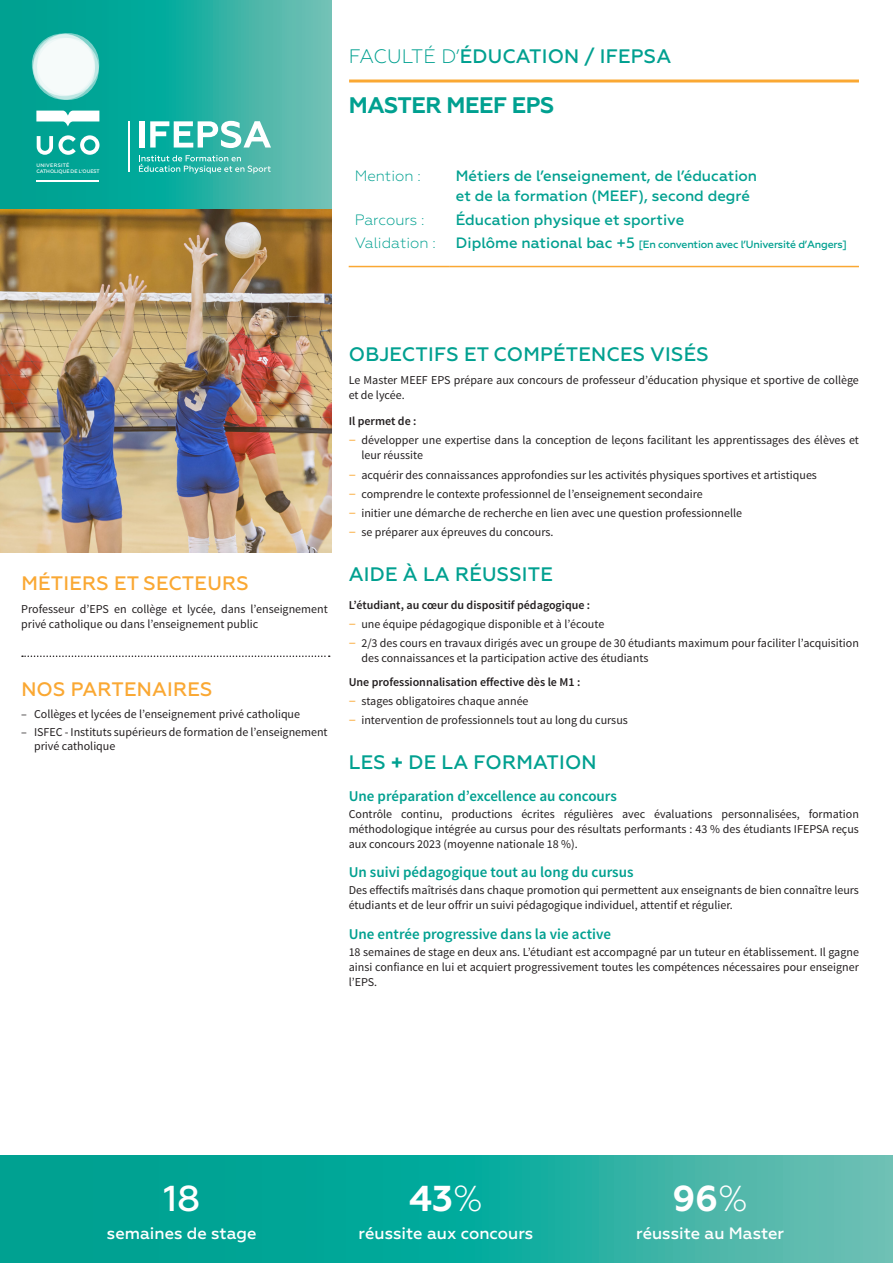
<style>
.page{position:relative;width:893px;height:1263px;background:#fff}
.page>*{position:absolute;margin:0;border:0;box-sizing:border-box;transform-origin:0 0}
.chiffres_clés{font:700 36px "Geometria";color:#fff}
.chiffres_clés-2{font:500 36px "Geometria";color:#fff}
.Titre_de_la_formation{font:700 22.5px "Geometria";letter-spacing:-.02em;color:#00a090}
.Titre_général_1{font:500 19.5px "Geometria";letter-spacing:.01em;color:#00a090}
.Titre_général_1-2{font:500 19.5px "Geometria";letter-spacing:.01em;color:#faa833}
.Faculté{font:500 19.5px "Geometria";letter-spacing:.01em;color:#00a090}
.chiffres_clés_précisions{font:500 16.5px "Geometria";color:#fff}
.chapo_texte_courant{font:600 15px "Source Sans Pro";color:#00a090}
.tableau_specificites_col_droite{font:500 15px/19.5px "Geometria";color:#00a090}
.tableau_specificites_col_gauche{font:300 15px "Geometria";color:#00a090}
.texte_courant{font:12px/15px "Source Sans Pro";color:#231f20}
.chapo_liste_texte_courant{font:600 12px "Source Sans Pro";color:#231f20}
.tableau_specificites_col_droite-2{font:500 10.5px "Geometria";letter-spacing:-.02em;color:#00a090}
.t1{font:500 4.95px/6.6px "Geometria";color:#fff}
.s1{font-weight:300}
.s2{font-size:15px}
.s3{font-size:15px;color:#faa833}
.s4{font-weight:700}
</style>
<div class="page">
<svg style="left:0;top:1155px;width:893px;height:108px;background:#1dac9e"></svg>
<hr style="left:349px;top:80px;width:510px;height:3px;background:#faa833">
<svg style="left:0;top:0;width:332px;height:209px;background:#24aea0"></svg>
<img style="left:0;top:209px;width:332px;height:343px">
<hr style="left:349px;top:266px;width:101px;height:1px;background:#faa833">
<hr style="left:450px;top:266px;width:409px;height:1px;background:#faa833">
<div style="left:139px;top:121px;width:5px;height:27px;background:#fff"></div>
<svg style="left:150px;top:121px;width:121px;height:27px"></svg>
<svg style="left:139px;top:155px;width:132px;height:19px;background:#4cbeb3"></svg>
<hr style="left:128px;top:121px;width:2px;height:51px;background:#fff">
<hr style="left:37px;top:180px;width:62px;height:1px;background:#fff">
<svg style="left:37px;top:136px;width:16px;height:19px"></svg>
<svg style="left:59px;top:135px;width:40px;height:20px"></svg>
<svg style="left:37px;top:33px;width:62px;height:62px"></svg>
<svg style="left:33px;top:38px;width:62px;height:62px"></svg>
<svg style="left:33px;top:34px;width:62px;height:62px"></svg>
<svg style="left:37px;top:38px;width:62px;height:62px;fill:#f6fbfa"></svg>
<svg style="left:36px;top:111px;width:63px;height:16px"></svg>
<svg style="left:22px;top:655px;width:308px;height:2px"></svg>
<p class="t1" style="left:37px;top:161px;width:64px">UNIVERSITÉ<br>CATHOLIQUE DE L’OUEST</p>
<p class="t1" style="left:36px;top:162px;width:65px">UNIVERSITÉ<br>CATHOLIQUE DE L’OUEST</p>
<p class="Faculté" style="left:349px;top:45px;width:324px"><span class="s1">FACULTÉ D’</span>ÉDUCATION / IFEPSA</p>
<p class="Titre_de_la_formation" style="left:349px;top:92px;width:207px">MASTER MEEF EPS</p>
<p class="tableau_specificites_col_gauche" style="left:355px;top:167px;width:68px">Mention :</p>
<p class="tableau_specificites_col_droite" style="left:456px;top:166px;width:303px">Métiers de l’enseignement, de l’éducation et de la formation (MEEF), second degré</p>
<p class="tableau_specificites_col_gauche" style="left:355px;top:211px;width:71px">Parcours :</p>
<p class="tableau_specificites_col_droite" style="left:456px;top:210px;width:230px">Éducation physique et sportive</p>
<p class="tableau_specificites_col_gauche" style="left:355px;top:234px;width:83px">Validation :</p>
<p class="tableau_specificites_col_droite-2" style="left:456px;top:238px;width:392px"><span class="s2">Diplôme national bac +5</span> [En convention avec l’Université d’Angers]</p>
<p class="Titre_général_1-2" style="left:21px;top:571px;width:229px">MÉTIERS ET SECTEURS</p>
<p class="texte_courant" style="left:21px;top:602px;width:308px">Professeur d’EPS en collège et lycée, dans l’enseignement privé catholique ou dans l’enseignement public</p>
<p class="Titre_général_1-2" style="left:21px;top:678px;width:193px">NOS PARTENAIRES</p>
<p class="texte_courant" style="left:21px;top:707px;width:280px">– Collèges et lycées de l’enseignement privé catholique</p>
<p class="texte_courant" style="left:34px;top:725px;width:295px;line-height:13.5px;text-indent:-13px">– ISFEC - Instituts supérieurs de formation de l’enseignement privé catholique</p>
<p class="Titre_général_1" style="left:349px;top:343px;width:361px">OBJECTIFS ET COMPÉTENCES VISÉS</p>
<p class="texte_courant" style="left:349px;top:373px;width:512px">Le Master MEEF EPS prépare aux concours de professeur d’éducation physique et sportive de collège et de lycée.</p>
<p class="chapo_liste_texte_courant" style="left:349px;top:413px;width:69px">Il permet de :</p>
<p class="texte_courant" style="left:361px;top:433px;width:499px;text-indent:-13px"><span class="s3">–</span> développer une expertise dans la conception de leçons facilitant les apprentissages des élèves et leur réussite</p>
<p class="texte_courant" style="left:349px;top:467px;width:470px"><span class="s3">–</span> acquérir des connaissances approfondies sur les activités physiques sportives et artistiques</p>
<p class="texte_courant" style="left:349px;top:486px;width:356px"><span class="s3">–</span> comprendre le contexte professionnel de l’enseignement secondaire</p>
<p class="texte_courant" style="left:349px;top:506px;width:395px"><span class="s3">–</span> initier une démarche de recherche en lien avec une question professionnelle</p>
<p class="texte_courant" style="left:349px;top:525px;width:206px"><span class="s3">–</span> se préparer aux épreuves du concours.</p>
<p class="Titre_général_1" style="left:349px;top:563px;width:206px">AIDE À LA RÉUSSITE</p>
<p class="chapo_liste_texte_courant" style="left:349px;top:597px;width:243px">L’étudiant, au cœur du dispositif pédagogique :</p>
<p class="texte_courant" style="left:349px;top:617px;width:257px"><span class="s3">–</span> une équipe pédagogique disponible et à l’écoute</p>
<p class="texte_courant" style="left:361px;top:636px;width:499px;text-indent:-13px"><span class="s3">–</span> 2/3 des cours en travaux dirigés avec un groupe de 30 étudiants maximum pour faciliter l’acquisition des connaissances et la participation active des étudiants</p>
<p class="chapo_liste_texte_courant" style="left:349px;top:674px;width:233px">Une professionnalisation effective dès le M1 :</p>
<p class="texte_courant" style="left:349px;top:694px;width:181px"><span class="s3">–</span> stages obligatoires chaque année</p>
<p class="texte_courant" style="left:349px;top:713px;width:281px"><span class="s3">–</span> intervention de professionnels tout au long du cursus</p>
<p class="Titre_général_1" style="left:349px;top:751px;width:249px">LES <span class="s4">+</span> DE LA FORMATION</p>
<p class="chapo_texte_courant" style="left:349px;top:786px;width:270px">Une préparation d’excellence au concours</p>
<p class="texte_courant" style="left:349px;top:806px;width:512px;text-align:justify">Contrôle continu, productions écrites régulières avec évaluations personnalisées, formation méthodologique intégrée au cursus pour des résultats performants : 43 % des étudiants IFEPSA reçus aux concours 2023 (moyenne nationale 18 %).</p>
<p class="chapo_texte_courant" style="left:349px;top:863px;width:286px">Un suivi pédagogique tout au long du cursus</p>
<p class="texte_courant" style="left:349px;top:883px;width:512px">Des effectifs maîtrisés dans chaque promotion qui permettent aux enseignants de bien connaître leurs étudiants et de leur offrir un suivi pédagogique individuel, attentif et régulier.</p>
<p class="chapo_texte_courant" style="left:349px;top:924px;width:264px">Une entrée progressive dans la vie active</p>
<p class="texte_courant" style="left:349px;top:945px;width:512px;text-align:justify">18 semaines de stage en deux ans. L’étudiant est accompagné par un tuteur en établissement. Il gagne ainsi confiance en lui et acquiert progressivement toutes les compétences nécessaires pour enseigner l’EPS.</p>
<p class="chiffres_clés-2" style="left:163px;top:1177px;width:38px">18</p>
<p class="chiffres_clés_précisions" style="left:107px;top:1223px;width:151px">semaines de stage</p>
<p class="chiffres_clés" style="left:409px;top:1177px;width:75px">43<span class="s1">%</span></p>
<p class="chiffres_clés_précisions" style="left:359px;top:1223px;width:176px">réussite aux concours</p>
<p class="chiffres_clés" style="left:672px;top:1177px;width:77px">96<span class="s1">%</span></p>
<p class="chiffres_clés_précisions" style="left:636px;top:1223px;width:150px">réussite au Master</p>
</div>
